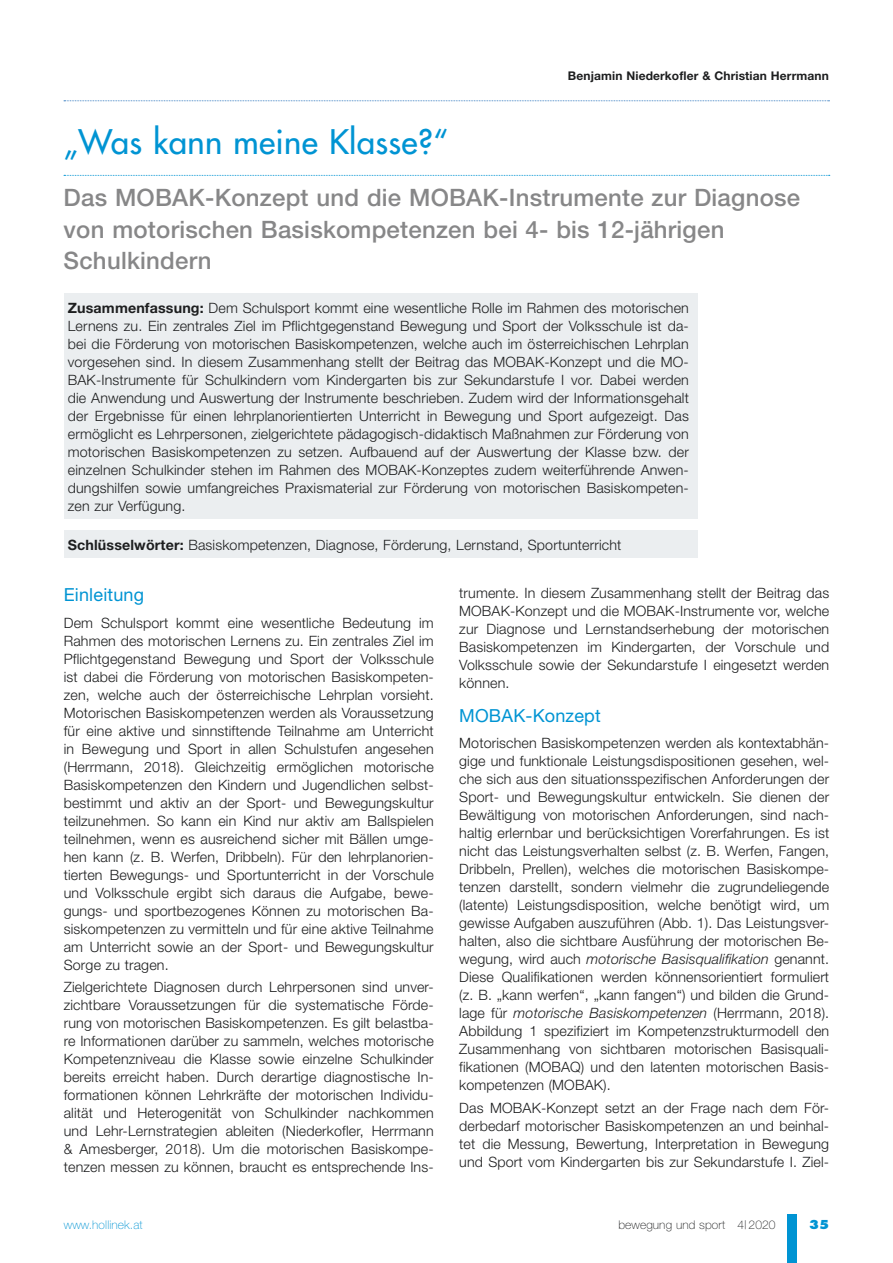
<style>
.page{position:relative;width:893px;height:1263px;background:#fff}
.page>*{position:absolute;margin:0;border:0;box-sizing:border-box;transform-origin:0 0}
.t1{font:33px "Futura";letter-spacing:.01em;color:#0094d3}
.t2{font:500 24px/31.5px "Helvetica Neue";letter-spacing:.01em;color:#878788}
.t3{font:18px "Helvetica Neue";letter-spacing:.01em;color:#0094d3}
.t4{font:300 14.25px/18px "Helvetica Neue";letter-spacing:.01em;color:#1d1e1f;text-align:justify}
.t5{font:700 12px "Helvetica Neue";letter-spacing:.01em;color:#1d1e1f}
.t6{font:100 12px "Helvetica Neue";letter-spacing:.01em;color:#1d1e1f}
.t7{font:100 12px "Helvetica Neue";letter-spacing:.01em;color:#0094d3}
.t8{font:800 12px "Futura";color:#0094d3}
.s1{font-weight:700}
.s2{font-style:italic}
</style>
<div class="page">
<div style="left:788px;top:1214px;width:9px;height:49px;background:#0094d3"></div>
<svg style="left:64px;top:100px;width:765px;height:1px"></svg>
<svg style="left:64px;top:175px;width:766px;height:1px"></svg>
<div style="left:64px;top:293px;width:633px;height:225px;background:#ebeef0"></div>
<div style="left:64px;top:530px;width:633px;height:28px;background:#ebeef0"></div>
<p class="t5" style="left:568px;top:69px;width:262px">Benjamin Niederkofler &amp; Christian Herrmann</p>
<h1 class="t1" style="left:64px;top:120px;width:386px">„Was kann meine Klasse?“</h1>
<h2 class="t2" style="left:64px;top:182px;width:738px">Das MOBAK-Konzept und die MOBAK-Instrumente zur Diagnose von motorischen Basiskompetenzen bei 4- bis 12-jährigen<br>Schulkindern</h2>
<p class="t4" style="left:68px;top:299px;width:623px"><span class="s1">Zusammenfassung:</span> Dem Schulsport kommt eine wesentliche Rolle im Rahmen des motorischen Lernens zu. Ein zentrales Ziel im Pflichtgegenstand Bewegung und Sport der Volksschule ist da&shy;bei die Förderung von motorischen Basiskompetenzen, welche auch im österreichischen Lehrplan vorgesehen sind. In diesem Zusammenhang stellt der Beitrag das MOBAK-Konzept und die MO-BAK-Instrumente für Schulkindern vom Kindergarten bis zur Sekundarstufe I vor. Dabei werden die Anwendung und Auswertung der Instrumente beschrieben. Zudem wird der Informationsgehalt der Ergebnisse für einen lehrplanorientierten Unterricht in Bewegung und Sport aufgezeigt. Das ermöglicht es Lehrpersonen, zielgerichtete pädagogisch-didaktisch Maßnahmen zur Förderung von motorischen Basiskompetenzen zu setzen. Aufbauend auf der Auswertung der Klasse bzw. der einzelnen Schulkinder stehen im Rahmen des MOBAK-Konzeptes zudem weiterführende Anwen&shy;dungshilfen sowie umfangreiches Praxismaterial zur Förderung von motorischen Basiskompeten&shy;zen zur Verfügung.</p>
<p class="t4" style="left:68px;top:536px;width:555px"><span class="s1">Schlüsselwörter:</span> Basiskompetenzen, Diagnose, Förderung, Lernstand, Sportunterricht</p>
<p class="t3" style="left:64px;top:584px;width:82px">Einleitung</p>
<p class="t4" style="left:64px;top:613px;width:371px">Dem Schulsport kommt eine wesentliche Bedeutung im Rahmen des motorischen Lernens zu. Ein zentrales Ziel im Pflichtgegenstand Bewegung und Sport der Volksschule ist dabei die Förderung von motorischen Basiskompeten&shy;zen, welche auch der österreichische Lehrplan vorsieht.<br>Motorischen Basiskompetenzen werden als Voraussetzung für eine aktive und sinnstiftende Teilnahme am Unterricht in Bewegung und Sport in allen Schulstufen angesehen (Herrmann, 2018). Gleichzeitig ermöglichen motorische Basiskompetenzen den Kindern und Jugendlichen selbst&shy;bestimmt und aktiv an der Sport- und Bewegungskultur teilzunehmen. So kann ein Kind nur aktiv am Ballspielen teilnehmen, wenn es ausreichend sicher mit Bällen umge&shy;hen kann (z. B. Werfen, Dribbeln). Für den lehrplanorien&shy;tierten Bewegungs- und Sportunterricht in der Vorschule und Volksschule ergibt sich daraus die Aufgabe, bewe&shy;gungs- und sportbezogenes Können zu motorischen Ba&shy;siskompetenzen zu vermitteln und für eine aktive Teilnahme am Unterricht sowie an der Sport- und Bewegungskultur Sorge zu tragen.</p>
<p class="t4" style="left:64px;top:977px;width:371px">Zielgerichtete Diagnosen durch Lehrpersonen sind unver&shy;zichtbare Voraussetzungen für die systematische Förde&shy;rung von motorischen Basiskompetenzen. Es gilt belastba&shy;re Informationen darüber zu sammeln, welches motorische Kompetenzniveau die Klasse sowie einzelne Schulkinder bereits erreicht haben. Durch derartige diagnostische In&shy;formationen können Lehrkräfte der motorischen Individu&shy;alität und Heterogenität von Schulkinder nachkommen und Lehr-Lernstrategien ableiten (Niederkofler, Herrmann &amp; Amesberger, 2018). Um die motorischen Basiskompe&shy;tenzen messen zu können, braucht es entsprechende Ins-</p>
<p class="t4" style="left:459px;top:584px;width:371px">trumente. In diesem Zusammenhang stellt der Beitrag das MOBAK-Konzept und die MOBAK-Instrumente vor, welche zur Diagnose und Lernstandserhebung der motorischen Basiskompetenzen im Kindergarten, der Vorschule und Volksschule sowie der Sekundarstufe I eingesetzt werden können.</p>
<p class="t3" style="left:459px;top:705px;width:143px">MOBAK-Konzept</p>
<p class="t4" style="left:459px;top:734px;width:371px">Motorischen Basiskompetenzen werden als kontextabhän&shy;gige und funktionale Leistungsdispositionen gesehen, wel&shy;che sich aus den situationsspezifischen Anforderungen der Sport- und Bewegungskultur entwickeln. Sie dienen der Bewältigung von motorischen Anforderungen, sind nach&shy;haltig erlernbar und berücksichtigen Vorerfahrungen. Es ist nicht das Leistungsverhalten selbst (z. B. Werfen, Fangen, Dribbeln, Prellen), welches die motorischen Basiskompe&shy;tenzen darstellt, sondern vielmehr die zugrundeliegende (latente) Leistungsdisposition, welche benötigt wird, um gewisse Aufgaben auszuführen (Abb. 1). Das Leistungsver&shy;halten, also die sichtbare Ausführung der motorischen Be&shy;wegung, wird auch <span class="s2">motorische Basisqualifikation</span> genannt.<br>Diese Qualifikationen werden könnensorientiert formuliert (z. B. „kann werfen“, „kann fangen“) und bilden die Grund&shy;lage für <span class="s2">motorische Basiskompetenzen</span> (Herrmann, 2018).<br>Abbildung 1 spezifiziert im Kompetenzstrukturmodell den Zusammenhang von sichtbaren motorischen Basisquali&shy;fikationen (MOBAQ) und den latenten motorischen Basis&shy;kompetenzen (MOBAK).</p>
<p class="t4" style="left:459px;top:1098px;width:371px">Das MOBAK-Konzept setzt an der Frage nach dem För&shy;derbedarf motorischer Basiskompetenzen an und beinhal&shy;tet die Messung, Bewertung, Interpretation in Bewegung und Sport vom Kindergarten bis zur Sekundarstufe I. Ziel-</p>
<p class="t7" style="left:64px;top:1218px;width:80px">www.hollinek.at</p>
<p class="t6" style="left:618px;top:1218px;width:159px">bewegung und sport 4| 2020</p>
<p class="t8" style="left:809px;top:1217px;width:22px">35</p>
</div>
